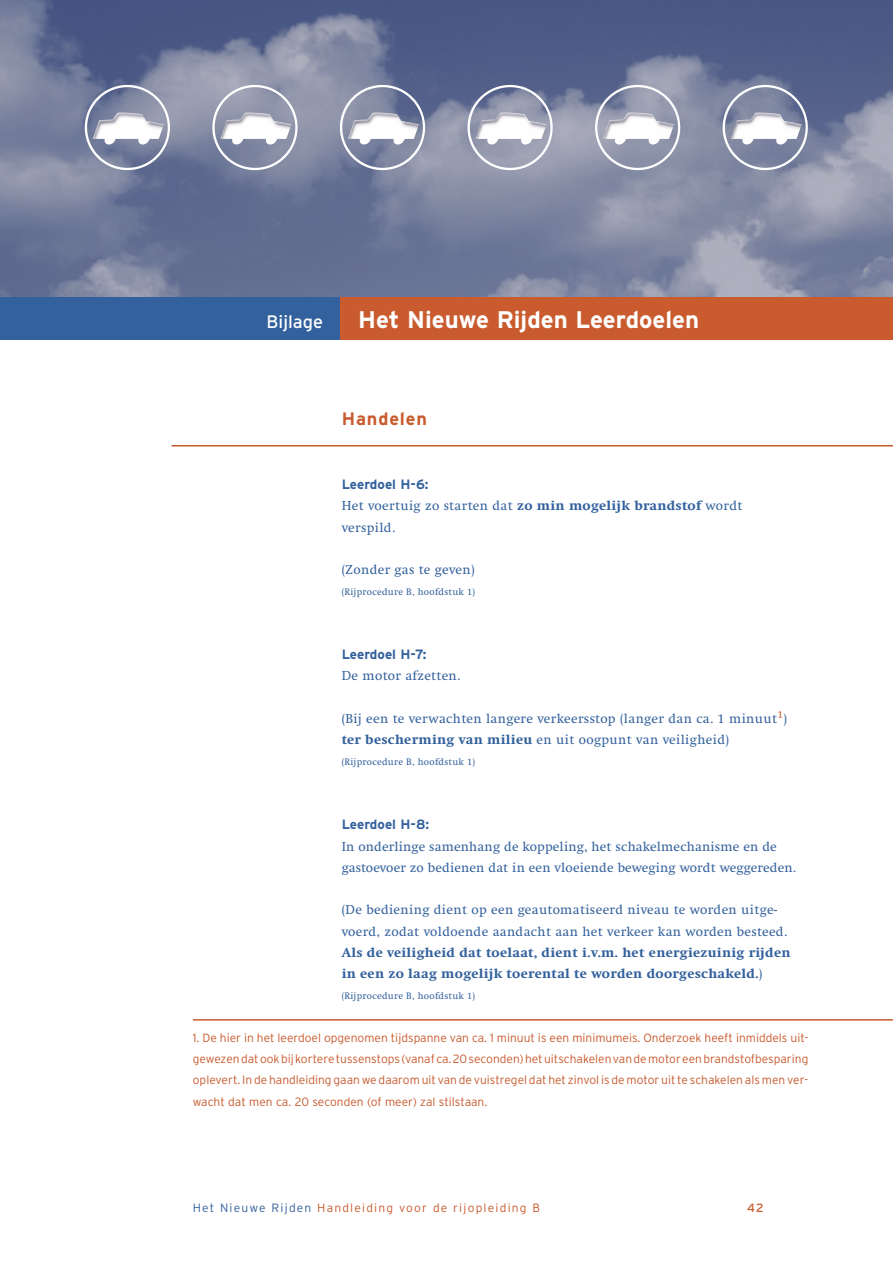
<style>
.page{position:relative;width:893px;height:1263px;background:#fff}
.page>*{position:absolute;margin:0;border:0;box-sizing:border-box;transform-origin:0 0}
.t1{font:700 24px "Interstate";color:#fff}
.t2{font:700 18px "Interstate";letter-spacing:.05em;color:#c95b2e}
.t3{font:18px "Interstate";color:#fff}
.t4{font:13.5px/21.3px "Swift";letter-spacing:.025em;color:#33619d}
.t5{font:800 13.5px/21.3px "Swift";letter-spacing:.025em;color:#33619d}
.t6{font:700 13.5px "Interstate";color:#33619d}
.t7{font:300 12px/21.3px "Interstate";color:#c95b2e;text-align:justify}
.t8{font:300 12px "Interstate";letter-spacing:.1em;color:#c95b2e}
.t9{font:12px "Interstate";color:#c95b2e}
.t10{font:9.75px "Swift";letter-spacing:.025em;color:#33619d}
.s1{font-weight:800}
.s2{font-weight:400}
.s3{color:#33619d}
</style>
<div class="page">
<img style="left:0;top:0;width:893px;height:298px">
<div style="left:0;top:298px;width:340px;height:42px;background:#33619d"></div>
<div style="left:340px;top:298px;width:553px;height:42px;background:#c95b2e"></div>
<hr style="left:172px;top:445px;width:721px;height:1px;background:#c95b2e">
<img style="left:85px;top:85px;width:85px;height:85px">
<img style="left:212px;top:85px;width:86px;height:85px">
<img style="left:340px;top:85px;width:85px;height:85px">
<img style="left:467px;top:85px;width:86px;height:85px">
<img style="left:595px;top:85px;width:85px;height:85px">
<img style="left:723px;top:85px;width:85px;height:85px">
<hr style="left:193px;top:1019px;width:700px;height:1px;background:#c95b2e">
<h2 class="t3" style="left:267px;top:311px;width:58px">Bijlage</h2>
<h1 class="t1" style="left:358px;top:306px;width:342px">Het Nieuwe Rijden Leerdoelen</h1>
<h2 class="t2" style="left:342px;top:409px;width:87px">Handelen</h2>
<p class="t6" style="left:342px;top:477px;width:88px">Leerdoel H-6:</p>
<p class="t4" style="left:342px;top:495px;width:402px">Het voertuig zo starten dat <span class="s1">zo min mogelijk brandstof</span> wordt verspild.</p>
<p class="t4" style="left:342px;top:559px;width:134px">(Zonder gas te geven)</p>
<p class="t10" style="left:342px;top:587px;width:135px">(Rijprocedure B, hoofdstuk 1)</p>
<p class="t6" style="left:342px;top:647px;width:86px">Leerdoel H-7:</p>
<p class="t4" style="left:342px;top:666px;width:120px">De motor afzetten.</p>
<p class="t4" style="left:342px;top:708px;width:447px">(Bij een te verwachten langere verkeersstop (langer dan ca. 1 minuut<sup>1</sup>) <span class="s1">ter bescherming van milieu</span> en uit oogpunt van veiligheid)</p>
<p class="t10" style="left:342px;top:757px;width:135px">(Rijprocedure B, hoofdstuk 1)</p>
<p class="t6" style="left:342px;top:817px;width:89px">Leerdoel H-8:</p>
<p class="t4" style="left:342px;top:836px;width:456px">In onderlinge samenhang de koppeling, het schakelmechanisme en de gastoevoer zo bedienen dat in een vloeiende beweging wordt weggereden.</p>
<p class="t4" style="left:342px;top:899px;width:447px">(De bediening dient op een geautomatiseerd niveau te worden uitge&shy;voerd, zodat voldoende aandacht aan het verkeer kan worden besteed.</p>
<p class="t5" style="left:342px;top:942px;width:450px">Als de veiligheid dat toelaat, dient i.v.m. het energiezuinig rijden in een zo laag mogelijk toerental te worden doorgeschakeld.<span class="s2">)</span></p>
<p class="t10" style="left:342px;top:991px;width:135px">(Rijprocedure B, hoofdstuk 1)</p>
<p class="t7" style="left:193px;top:1027px;width:617px">1. De hier in het leerdoel opgenomen tijdspanne van ca. 1 minuut is een minimumeis. Onderzoek heeft inmiddels uit&shy;gewezen dat ook bij kortere tussenstops (vanaf ca. 20 seconden) het uitschakelen van de motor een brandstofbesparing oplevert. In de handleiding gaan we daarom uit van de vuistregel dat het zinvol is de motor uit te schakelen als men ver&shy;wacht dat men ca. 20 seconden (of meer) zal stilstaan.</p>
<p class="t8" style="left:193px;top:1201px;width:349px"><span class="s3">Het Nieuwe Rijden</span> Handleiding voor de rijopleiding B</p>
<p class="t9" style="left:747px;top:1201px;width:18px">42</p>
</div>
